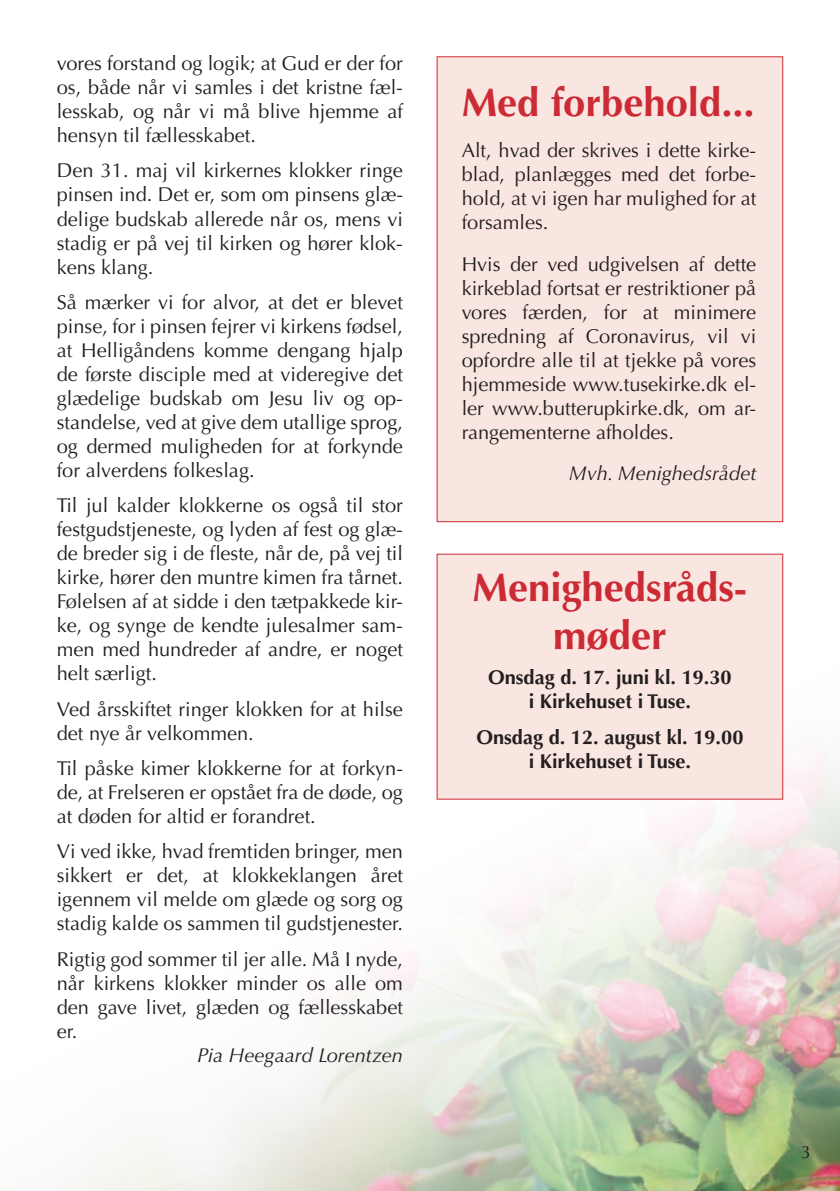
<style>
.page{position:relative;width:840px;height:1191px;background:#fff}
.page>*{position:absolute;margin:0;border:0;box-sizing:border-box;transform-origin:0 0}
.t1{font:700 40px/48px "Optima LT Std";color:#cc2b36;text-align:center}
.t2{font:20px/24px "Optima LT Std";color:#231f20;text-align:justify}
.t3{font:700 20px/24px "Optima LT Std";color:#231f20;text-align:center}
.t4{font:italic 20px "Optima LT Std";color:#231f20}
.t5{font:18px "Optima LT Std";color:#231f20}
</style>
<div class="page">
<img style="left:73px;top:615px;width:766px;height:576px">
<div style="left:436px;top:56px;width:346px;height:466px;background:#f9e6e0;border:1px solid #cc2b36"></div>
<div style="left:437px;top:554px;width:345px;height:245px;background:#f9e6e0"></div>
<p class="t2" style="left:57px;top:52px;width:347px">vores forstand og logik; at Gud er der for os, både når vi samles i det kristne fæl&shy;lesskab, og når vi må blive hjemme af hensyn til fællesskabet.</p>
<p class="t2" style="left:57px;top:159px;width:347px">Den 31. maj vil kirkernes klokker ringe pinsen ind. Det er, som om pinsens glæ&shy;delige budskab allerede når os, mens vi stadig er på vej til kirken og hører klok&shy;kens klang.</p>
<p class="t2" style="left:57px;top:290px;width:347px">Så mærker vi for alvor, at det er blevet pinse, for i pinsen fejrer vi kirkens fødsel, at Helligåndens komme dengang hjalp de første disciple med at videregive det glædelige budskab om Jesu liv og op&shy;standelse, ved at give dem utallige sprog, og dermed muligheden for at forkynde for alverdens folkeslag.</p>
<p class="t2" style="left:57px;top:494px;width:347px">Til jul kalder klokkerne os også til stor festgudstjeneste, og lyden af fest og glæ&shy;de breder sig i de fleste, når de, på vej til kirke, hører den muntre kimen fra tårnet.<br>Følelsen af at sidde i den tætpakkede kir&shy;ke, og synge de kendte julesalmer sam&shy;men med hundreder af andre, er noget helt særligt.</p>
<p class="t2" style="left:57px;top:697px;width:347px">Ved årsskiftet ringer klokken for at hilse det nye år velkommen.</p>
<p class="t2" style="left:57px;top:756px;width:347px">Til påske kimer klokkerne for at forkyn&shy;de, at Frelseren er opstået fra de døde, og at døden for altid er forandret.</p>
<p class="t2" style="left:57px;top:840px;width:347px">Vi ved ikke, hvad fremtiden bringer, men sikkert er det, at klokkeklangen året igennem vil melde om glæde og sorg og stadig kalde os sammen til gudstjenester.</p>
<p class="t2" style="left:57px;top:947px;width:347px">Rigtig god sommer til jer alle. Må I nyde, når kirkens klokker minder os alle om den gave livet, glæden og fællesskabet er.</p>
<p class="t4" style="left:197px;top:1043px;width:207px">Pia Heegaard Lorentzen</p>
<h1 class="t1" style="left:461px;top:79px;width:294px">Med forbehold...</h1>
<p class="t2" style="left:461px;top:139px;width:296px">Alt, hvad der skrives i dette kirke&shy;blad, planlægges med det forbe&shy;hold, at vi igen har mulighed for at forsamles.</p>
<p class="t2" style="left:461px;top:252px;width:296px">Hvis der ved udgivelsen af dette kirkeblad fortsat er restriktioner på vores færden, for at minimere spredning af Coronavirus, vil vi opfordre alle til at tjekke på vores hjemmeside www.tusekirke.dk el&shy;ler www.butterupkirke.dk, om ar&shy;rangementerne afholdes.</p>
<p class="t4" style="left:568px;top:461px;width:189px">Mvh. Menighedsrådet</p>
<h1 class="t1" style="left:472px;top:564px;width:276px">Menighedsråds&shy;møder</h1>
<p class="t3" style="left:487px;top:666px;width:245px">Onsdag d. 17. juni kl. 19.30 i Kirkehuset i Tuse.</p>
<p class="t3" style="left:476px;top:725px;width:268px">Onsdag d. 12. august kl. 19.00 i Kirkehuset i Tuse.</p>
<p class="t5" style="left:800px;top:1141px;width:12px">3</p>
</div>
